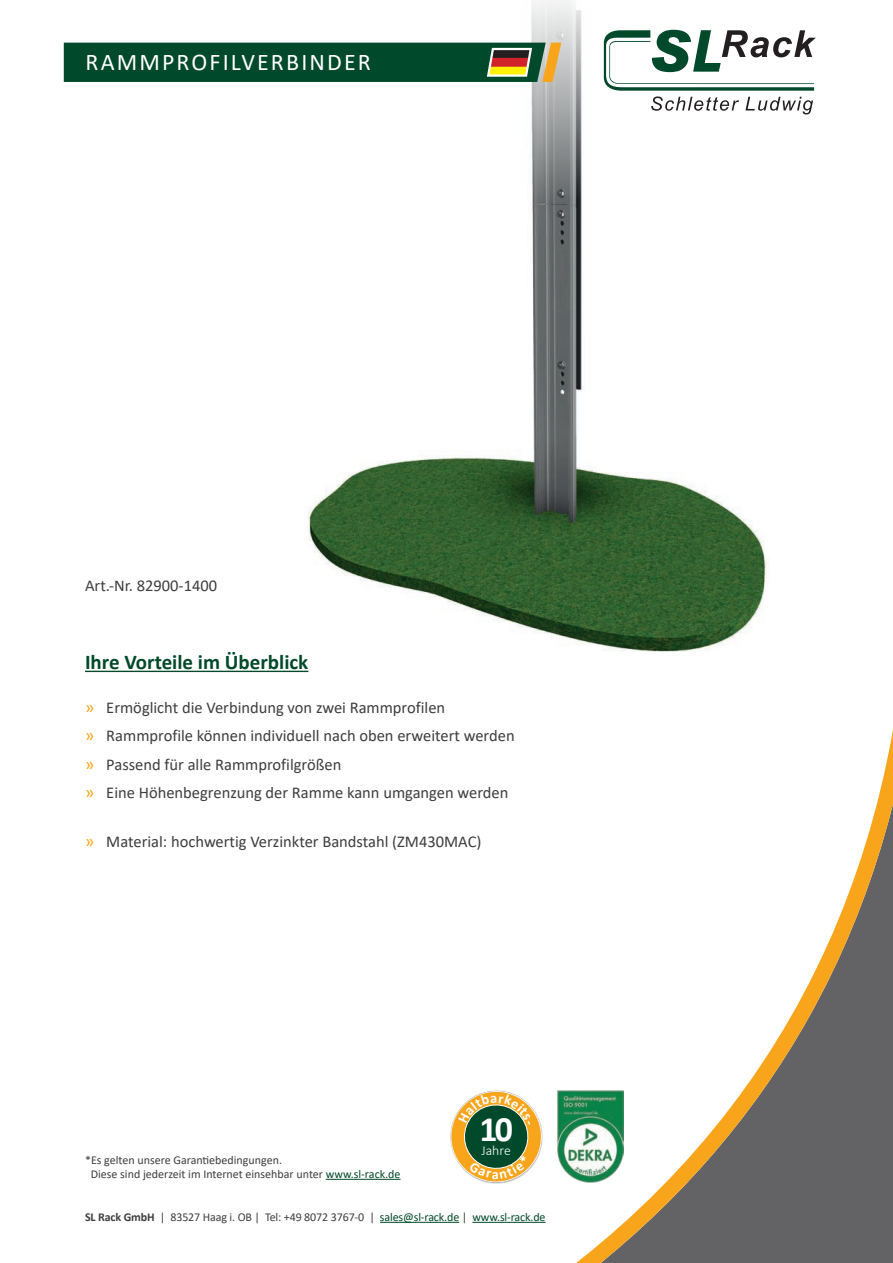
<style>
.page{position:relative;width:893px;height:1263px;background:#fff}
.page>*{position:absolute;margin:0;border:0;box-sizing:border-box;transform-origin:0 0}
.t1{font:700 35.85px "Calibri";color:#fff}
.t2{font:24px "Calibri";letter-spacing:.09em;color:#fff}
.t3{font:700 21px "Calibri";color:#00492a}
.t4{font:16.5px/28.3px "Calibri";color:#3e3e3f}
.t5{font:300 13.8px "Calibri";color:#fff}
.t6{font:12px/14.4px "Calibri";color:#3e3e3f}
.s1{font-size:18px;color:#f9a51b}
.s2{color:#00492a}
.s3{font-weight:700}
</style>
<div class="page">
<hr style="left:380px;top:1222px;width:79px;height:1px;background:#00492a">
<hr style="left:472px;top:1222px;width:74px;height:1px;background:#00492a">
<img style="left:308px;top:200px;width:398px;height:437px">
<div style="left:449px;top:1089px;width:94px;height:95px;background:#231f20;opacity:.3"></div>
<img style="left:558px;top:1091px;width:2px;height:72px">
<hr style="left:85px;top:671px;width:223px;height:1px;background:#00492a">
<hr style="left:326px;top:1179px;width:74px;height:1px;background:#00492a">
<svg style="left:560px;top:493px;width:333px;height:770px"></svg>
<svg style="left:604px;top:30px;width:212px;height:84px"></svg>
<svg style="left:64px;top:43px;width:497px;height:39px;background:#14512f"></svg>
<svg style="left:458px;top:1094px;width:73px;height:85px;background:#7e823e"></svg>
<h2 class="t2" style="left:86px;top:45px;width:287px">RAMMPROFILVERBINDER</h2>
<p class="t4" style="left:85px;top:571px;width:134px">Art.-Nr. 82900-1400</p>
<p class="t3" style="left:85px;top:647px;width:225px">Ihre Vorteile im Überblick</p>
<p class="t4" style="left:85px;top:693px;width:431px"><span class="s1">»</span> Ermöglicht die Verbindung von zwei Rammprofilen<br><span class="s1">»</span> Rammprofile können individuell nach oben erweitert werden <span class="s1">»</span> Passend für alle Rammprofilgrößen<br><span class="s1">»</span> Eine Höhenbegrenzung der Ramme kann umgangen werden</p>
<p class="t4" style="left:85px;top:827px;width:398px"><span class="s1">»</span> Material: hochwertig Verzinkter Bandstahl (ZM430MAC)</p>
<p class="t6" style="left:91px;top:1152px;width:311px;text-indent:-6px">*Es gelten unsere Garantiebedingungen.<br>Diese sind jederzeit im Internet einsehbar unter <span class="s2">www.sl-rack.de</span></p>
<h1 class="t1" style="left:479px;top:1104px;width:35px">10</h1>
<p class="t5" style="left:481px;top:1142px;width:31px">Jahre</p>
<p class="t6" style="left:85px;top:1209px;width:462px"><span class="s3">SL Rack GmbH</span> | 83527 Haag i. OB | Tel: +49 8072 3767-0 | <span class="s2">sales@sl-rack.de</span> | <span class="s2">www.sl-rack.de</span></p>
</div>
